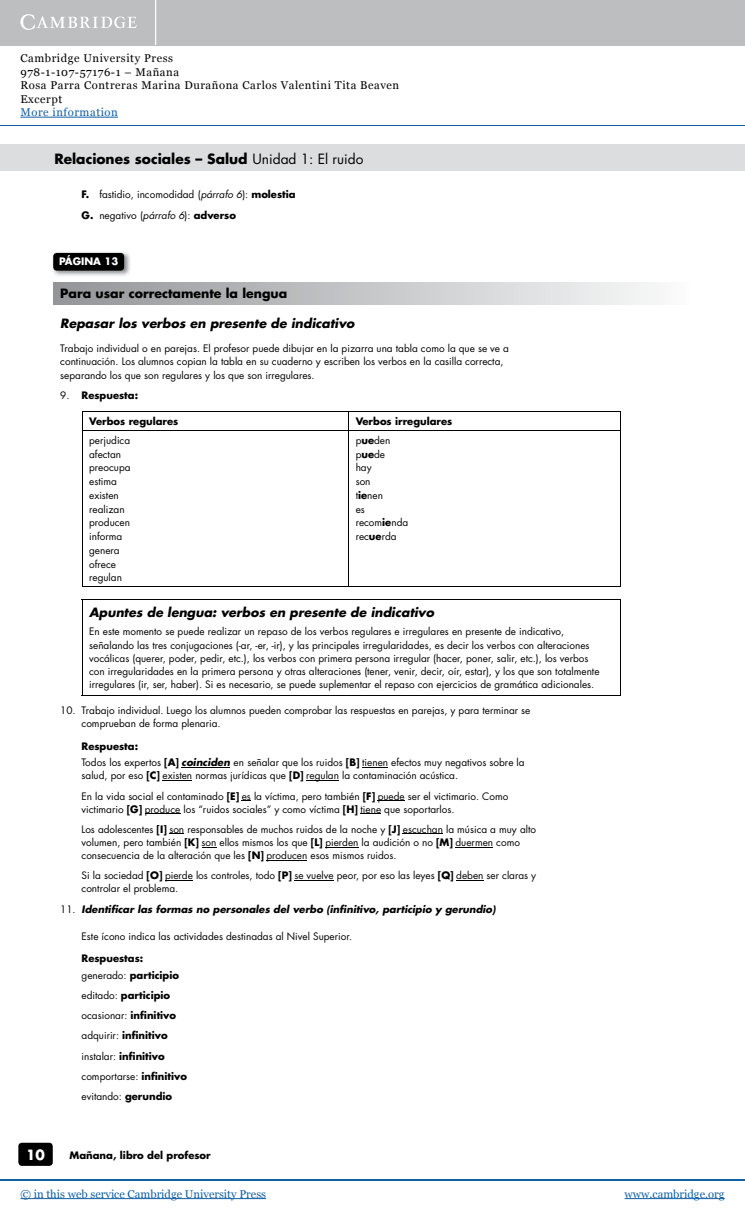
<style>
.page{position:relative;width:745px;height:1218px;background:#fff}
.page>*{position:absolute;margin:0;border:0;box-sizing:border-box;transform-origin:0 0}
.t1{font:700 13.75px "Futura Std";color:#000}
.t2{font:700 13.75px "Futura Std";color:#fff}
.t3{font:italic 700 12.5px "Futura Std";color:#000}
.t4{font:700 12.5px "Futura Std";color:#000}
.t5{font:11.25px/13.4px "Georgia";letter-spacing:.05em;color:#000}
.t6{font:11.25px "Georgia";color:#115fa4}
.t7{font:11.25px "Georgia";letter-spacing:.05em;color:#115fa4}
.t8{font:10px/13.8px "Futura Std";color:#000}
.t9{font:700 10px/20.2px "Futura Std";color:#000}
.t10{font:italic 700 10px "Futura Std";color:#000}
.t11{font:700 10px "Futura Std";color:#fff}
.s1{font-weight:400}
.s2{font-weight:700}
.s3{font-style:italic}
.s4{font-weight:700;font-style:italic}
.s5{font-weight:400;font-style:normal}
</style>
<div class="page">
<div style="left:0;top:0;width:744px;height:45px;background:#bcbec0"></div>
<hr style="left:155px;top:0;width:1px;height:45px;background:#fff">
<svg style="left:20px;top:14px;width:117px;height:16px"></svg>
<hr style="left:20px;top:117px;width:98px;height:1px;background:#115fa4">
<hr style="left:0;top:125px;width:744px;height:1px;background:#115fa4">
<hr style="left:0;top:1179px;width:744px;height:1px;background:#115fa4">
<hr style="left:20px;top:1198px;width:246px;height:1px;background:#115fa4">
<hr style="left:624px;top:1198px;width:100px;height:1px;background:#115fa4">
<div style="left:0;top:144px;width:744px;height:26px;background:#dcddde"></div>
<div style="left:18px;top:1142px;width:35px;height:23px;background:#000;border-radius:4px"></div>
<hr style="left:181px;top:767px;width:49px;height:1px;background:#000">
<svg style="left:362px;top:767px;width:26px;height:1px"></svg>
<hr style="left:162px;top:780px;width:30px;height:1px;background:#000">
<hr style="left:306px;top:780px;width:33px;height:1px;background:#000">
<svg style="left:377px;top:800px;width:27px;height:1px"></svg>
<hr style="left:145px;top:813px;width:35px;height:1px;background:#000">
<svg style="left:360px;top:813px;width:21px;height:1px"></svg>
<svg style="left:169px;top:833px;width:15px;height:1px"></svg>
<hr style="left:402px;top:833px;width:40px;height:1px;background:#000">
<svg style="left:202px;top:847px;width:14px;height:1px"></svg>
<hr style="left:325px;top:847px;width:33px;height:1px;background:#000">
<hr style="left:455px;top:847px;width:38px;height:1px;background:#000">
<hr style="left:266px;top:860px;width:41px;height:1px;background:#000">
<svg style="left:165px;top:880px;width:28px;height:1px"></svg>
<hr style="left:294px;top:880px;width:39px;height:1px;background:#000">
<svg style="left:456px;top:880px;width:27px;height:1px"></svg>
<img style="left:53px;top:252px;width:77px;height:24px">
<div style="left:53px;top:253px;width:71px;height:18px;background:#000;border-radius:4px"></div>
<div style="left:53px;top:283px;width:637px;height:21px;background:linear-gradient(to right,#929497,#fbfbfc)"></div>
<hr style="left:81px;top:411px;width:267px;height:1px;background:#000">
<svg style="left:348px;top:412px;width:1px;height:18px"></svg>
<hr style="left:348px;top:411px;width:272px;height:1px;background:#000">
<hr style="left:81px;top:431px;width:1px;height:155px;background:#000">
<hr style="left:81px;top:430px;width:267px;height:1px;background:#000">
<hr style="left:81px;top:586px;width:267px;height:1px;background:#000">
<hr style="left:348px;top:431px;width:1px;height:155px;background:#000">
<hr style="left:619px;top:431px;width:1px;height:155px;background:#000">
<hr style="left:348px;top:430px;width:272px;height:1px;background:#000">
<hr style="left:348px;top:586px;width:272px;height:1px;background:#000">
<hr style="left:81px;top:599px;width:539px;height:1px;background:#000">
<hr style="left:81px;top:600px;width:1px;height:94px;background:#000">
<hr style="left:619px;top:600px;width:1px;height:94px;background:#000">
<hr style="left:81px;top:694px;width:539px;height:1px;background:#000">
<p class="t5" style="left:20px;top:51px;width:380px">Cambridge University Press<br>978-1-107-57176-1 – Mañana<br>Rosa Parra Contreras Marina Durañona Carlos Valentini Tita Beaven Excerpt</p>
<p class="t7" style="left:20px;top:104px;width:99px">More information</p>
<h1 class="t1" style="left:54px;top:149px;width:310px">Relaciones sociales – Salud <span class="s1">Unidad 1: El ruido</span></h1>
<p class="t8" style="left:81px;top:185px;width:215px;line-height:20.2px"><span class="s2">F.</span> fastidio, incomodidad (<span class="s3">párrafo 6</span>): <span class="s2">molestia<br>G.</span> negativo (<span class="s3">párrafo 6</span>): <span class="s2">adverso</span></p>
<p class="t11" style="left:59px;top:255px;width:61px">PÁGINA 13</p>
<p class="t4" style="left:60px;top:285px;width:228px">Para usar correctamente la lengua</p>
<p class="t3" style="left:60px;top:315px;width:295px">Repasar los verbos en presente de indicativo</p>
<p class="t8" style="left:60px;top:342px;width:450px;line-height:13.1px">Trabajo individual o en parejas. El profesor puede dibujar en la pizarra una tabla como la que se ve a continuación. Los alumnos copian la tabla en su cuaderno y escriben los verbos en la casilla correcta, separando los que son regulares y los que son irregulares.</p>
<p class="t9" style="left:60px;top:385px;width:79px"><span class="s1">9.</span> Respuesta:</p>
<p class="t9" style="left:89px;top:411px;width:91px">Verbos regulares</p>
<p class="t9" style="left:355px;top:411px;width:98px">Verbos irregulares</p>
<p class="t8" style="left:89px;top:433px;width:43px">perjudica afectan preocupa estima existen realizan producen informa genera ofrece regulan</p>
<p class="t8" style="left:355px;top:433px;width:54px">p<span class="s2">ue</span>den p<span class="s2">ue</span>de<br>hay<br>son<br>t<span class="s2">ie</span>nen<br>es recom<span class="s2">ie</span>nda rec<span class="s2">ue</span>rda</p>
<p class="t3" style="left:89px;top:604px;width:346px">Apuntes de lengua: verbos en presente de indicativo</p>
<p class="t8" style="left:89px;top:625px;width:511px;line-height:13.1px">En este momento se puede realizar un repaso de los verbos regulares e irregulares en presente de indicativo, señalando las tres conjugaciones (-ar, -er, -ir), y las principales irregularidades, es decir los verbos con alteraciones vocálicas (querer, poder, pedir, etc.), los verbos con primera persona irregular (hacer, poner, salir, etc.), los verbos con irregularidades en la primera persona y otras alteraciones (tener, venir, decir, oír, estar), y los que son totalmente irregulares (ir, ser, haber). Si es necesario, se puede suplementar el repaso con ejercicios de gramática adicionales.</p>
<p class="t8" style="left:81px;top:704px;width:450px;line-height:13.1px;text-indent:-21px">10. Trabajo individual. Luego los alumnos pueden comprobar las respuestas en parejas, y para terminar se comprueban de forma plenaria.</p>
<p class="t8" style="left:81px;top:737px;width:444px;line-height:16.6px"><span class="s2">Respuesta:<br></span>Todos los expertos <span class="s2">[A]</span> <span class="s4">coinciden</span> en señalar que los ruidos <span class="s2">[B]</span> tienen efectos muy negativos sobre la</p>
<p class="t8" style="left:81px;top:765px;width:428px;line-height:20.2px">salud, por eso <span class="s2">[C]</span> existen normas jurídicas que <span class="s2">[D]</span> regulan la contaminación acústica.<br>En la vida social el contaminado <span class="s2">[E]</span> es la víctima, pero también <span class="s2">[F]</span> puede ser el victimario. Como</p>
<p class="t8" style="left:81px;top:799px;width:455px;line-height:20.2px">victimario <span class="s2">[G]</span> produce los “ruidos sociales” y como víctima <span class="s2">[H]</span> tiene que soportarlos.<br>Los adolescentes <span class="s2">[I]</span> son responsables de muchos ruidos de la noche y <span class="s2">[J]</span> escuchan la música a muy alto</p>
<p class="t8" style="left:81px;top:836px;width:439px;line-height:13.1px">volumen, pero también <span class="s2">[K]</span> son ellos mismos los que <span class="s2">[L]</span> pierden la audición o no <span class="s2">[M]</span> duermen como consecuencia de la alteración que les <span class="s2">[N]</span> producen esos mismos ruidos.</p>
<p class="t8" style="left:81px;top:869px;width:456px;line-height:13.1px">Si la sociedad <span class="s2">[O]</span> pierde los controles, todo <span class="s2">[P]</span> se vuelve peor, por eso las leyes <span class="s2">[Q]</span> deben ser claras y controlar el problema.</p>
<p class="t10" style="left:60px;top:902px;width:436px"><span class="s5">11.</span> Identificar las formas no personales del verbo (infinitivo, participio y gerundio)</p>
<p class="t8" style="left:81px;top:929px;width:272px">Este ícono indica las actividades destinadas al Nivel Superior.</p>
<p class="t9" style="left:81px;top:950px;width:99px;line-height:16.6px">Respuestas: <span class="s1">generado:</span> participio</p>
<p class="t9" style="left:81px;top:985px;width:107px"><span class="s1">editado:</span> participio <span class="s1">ocasionar:</span> infinitivo <span class="s1">adquirir:</span> infinitivo <span class="s1">instalar:</span> infinitivo <span class="s1">comportarse:</span> infinitivo <span class="s1">evitando:</span> gerundio</p>
<h1 class="t2" style="left:26px;top:1145px;width:20px">10</h1>
<p class="t9" style="left:69px;top:1145px;width:143px">Mañana, libro del profesor</p>
<p class="t6" style="left:20px;top:1185px;width:247px">© in this web service Cambridge University Press</p>
<p class="t6" style="left:624px;top:1185px;width:101px">www.cambridge.org</p>
</div>
